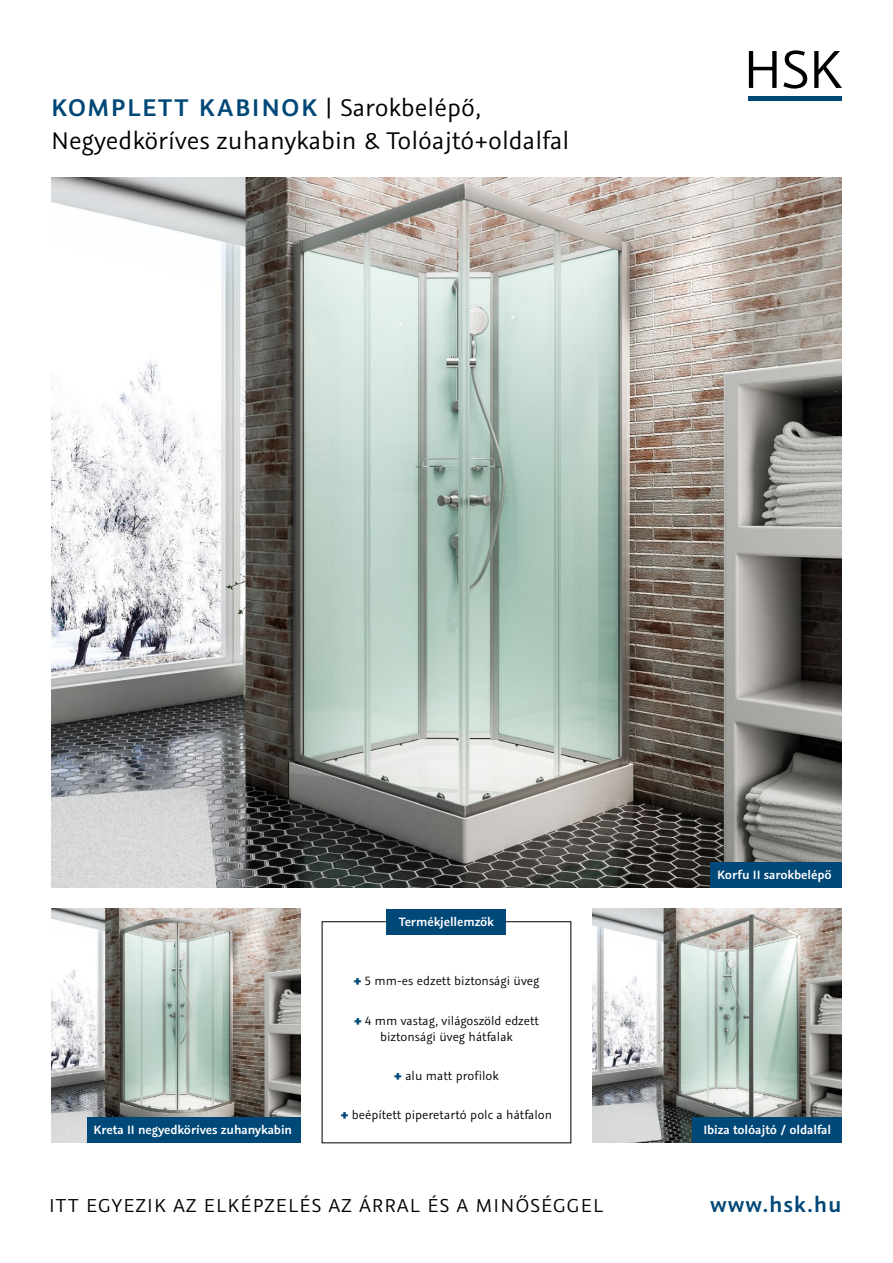
<style>
.page{position:relative;width:893px;height:1263px;background:#fff}
.page>*{position:absolute;margin:0;border:0;box-sizing:border-box;transform-origin:0 0}
.t1{font:27px/32.4px "Graublau Sans";color:#000}
.t2{font:600 24px "Graublau Sans";letter-spacing:.03em;color:#004878}
.t3{font:21px "Graublau Sans";letter-spacing:.06em;color:#000}
.t4{font:13.5px/16.2px "Graublau Sans";color:#000;text-align:center}
.t5{font:600 13.5px "Graublau Sans";letter-spacing:-.01em;color:#fff}
.s1{font-weight:600;color:#004878}
.s2{font-weight:800;font-size:15px;color:#004878}
</style>
<div class="page">
<img style="left:51px;top:909px;width:249px;height:234px">
<img style="left:51px;top:178px;width:791px;height:709px">
<img style="left:592px;top:909px;width:250px;height:234px">
<svg style="left:749px;top:51px;width:28px;height:37px"></svg>
<svg style="left:783px;top:50px;width:24px;height:39px"></svg>
<svg style="left:814px;top:51px;width:28px;height:37px"></svg>
<hr style="left:748px;top:96px;width:94px;height:4px;background:#004878">
<div style="left:710px;top:862px;width:132px;height:25px;background:#004878"></div>
<div style="left:692px;top:1117px;width:150px;height:26px;background:#004878"></div>
<div style="left:87px;top:1117px;width:214px;height:26px;background:#004878"></div>
<div style="left:387px;top:909px;width:119px;height:25px;background:#004878"></div>
<h1 class="t1" style="left:51px;top:91px;width:520px"><span class="s1">KOMPLETT KABINOK</span> | Sarokbelépő,<br>Negyedköríves zuhanykabin &amp; Tolóajtó+oldalfal</h1>
<p class="t5" style="left:399px;top:913px;width:97px">Termékjellemzők</p>
<p class="t4" style="left:354px;top:973px;width:187px"><span class="s2">+</span> 5 mm-es edzett biztonsági üveg</p>
<p class="t4" style="left:354px;top:1012px;width:186px"><span class="s2">+</span> 4 mm vastag, világoszöld edzett biztonsági üveg hátfalak</p>
<p class="t4" style="left:394px;top:1067px;width:106px"><span class="s2">+</span> alu matt profilok</p>
<p class="t4" style="left:341px;top:1107px;width:213px"><span class="s2">+</span> beépített piperetartó polc a hátfalon</p>
<p class="t5" style="left:717px;top:866px;width:116px">Korfu II sarokbelépő</p>
<p class="t5" style="left:94px;top:1121px;width:200px">Kreta II negyedköríves zuhanykabin</p>
<p class="t5" style="left:703px;top:1121px;width:129px">Ibiza tolóajtó / oldalfal</p>
<h3 class="t3" style="left:49px;top:1193px;width:556px">ITT EGYEZIK AZ ELKÉPZELÉS AZ ÁRRAL ÉS A MINŐSÉGGEL</h3>
<h2 class="t2" style="left:710px;top:1189px;width:133px">www.hsk.hu</h2>
</div>
